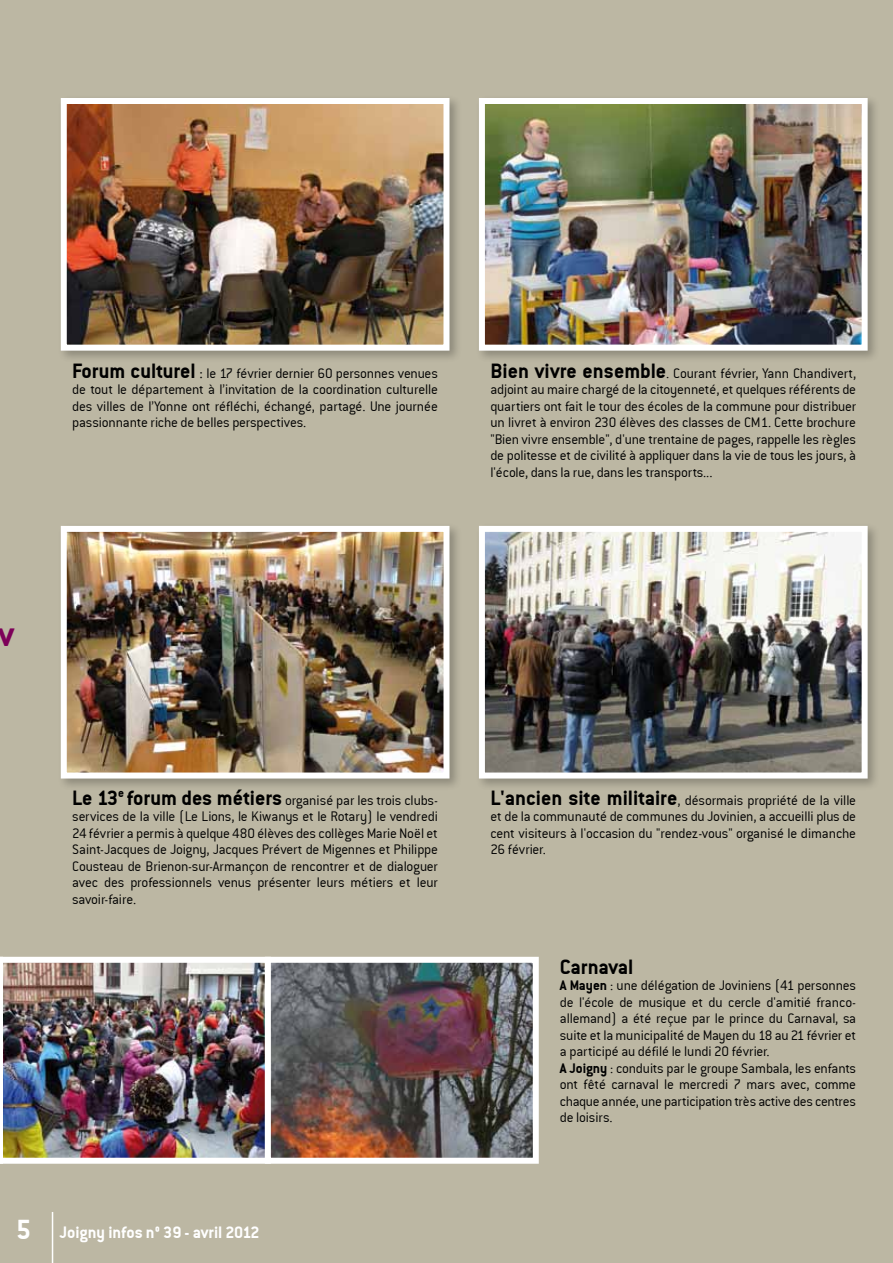
<style>
.page{position:relative;width:893px;height:1263px;background:#bcb7a3}
.page>*{position:absolute;margin:0;border:0;box-sizing:border-box;transform-origin:0 0}
.t1{font:37.5px "Conduit ITCTT Bold";color:#7d0059}
.t2{font:22.5px "Conduit ITCTT Bold";letter-spacing:-.015em;color:#000}
.t3{font:18px "Conduit ITCTT Bold";color:#fff}
.t4{font:15px/16.5px "Conduit ITCTT Light";letter-spacing:-.015em;color:#000;text-align:justify}
.s1{font-family:"Conduit ITCTT Bold";font-size:22.5px}
.s2{font-size:16.5px}
.s3{font-size:30px}
.s4{font-family:"Conduit ITCTT Bold"}
</style>
<div class="page">
<hr style="left:52px;top:1212px;width:1px;height:51px;background:#fff">
<img style="left:272px;top:964px;width:260px;height:193px">
<img style="left:0;top:957px;width:265px;height:207px">
<div style="left:265px;top:957px;width:274px;height:207px;border:6px solid #fff"></div>
<div style="left:57px;top:94px;width:405px;height:269px;background:#000;opacity:.25"></div>
<img style="left:68px;top:105px;width:374px;height:239px">
<div style="left:61px;top:98px;width:388px;height:253px;border:6px solid #fff"></div>
<div style="left:475px;top:522px;width:405px;height:269px;background:#000;opacity:.25"></div>
<img style="left:486px;top:533px;width:375px;height:238px">
<div style="left:479px;top:526px;width:389px;height:252px;border:6px solid #fff"></div>
<div style="left:57px;top:522px;width:405px;height:269px;background:#000;opacity:.25"></div>
<img style="left:68px;top:533px;width:374px;height:238px">
<div style="left:61px;top:526px;width:388px;height:252px;border:6px solid #fff"></div>
<div style="left:475px;top:94px;width:405px;height:269px;background:#000;opacity:.25"></div>
<img style="left:486px;top:105px;width:375px;height:239px">
<div style="left:479px;top:98px;width:389px;height:253px;border:6px solid #fff"></div>
<p class="t4" style="left:72px;top:364px;width:367px"><span class="s1">Forum culturel</span> <span class="s2">:</span> le 17 février dernier 60 personnes venues de tout le département à l’invitation de la coordination culturelle des villes de l’Yonne ont réfléchi, échangé, partagé. Une journée passionnante riche de belles perspectives.</p>
<p class="t4" style="left:490px;top:364px;width:367px"><span class="s1">Bien vivre ensemble</span>. Courant février, Yann Chandivert, adjoint au maire chargé de la citoyenneté, et quelques référents de quartiers ont fait le tour des écoles de la commune pour distribuer un livret à environ 230 élèves des classes de CM1. Cette brochure "Bien vivre ensemble", d'une trentaine de pages, rappelle les règles de politesse et de civilité à appliquer dans la vie de tous les jours, à l'école, dans la rue, dans les transports...</p>
<h1 class="t1" style="left:-1px;top:611px;width:18px">v</h1>
<p class="t4" style="left:72px;top:791px;width:367px"><span class="s1">Le 13</span><sup>e</sup> <span class="s1">forum des métiers</span> organisé par les trois clubs&shy;services de la ville (Le Lions, le Kiwanys et le Rotary) le vendredi 24 février a permis à quelque 480 élèves des collèges Marie Noël et Saint-Jacques de Joigny, Jacques Prévert de Migennes et Philippe Cousteau de Brienon-sur-Armançon de rencontrer et de dialoguer avec des professionnels venus présenter leurs métiers et leur savoir-faire.</p>
<p class="t3" style="left:16px;top:1222px;width:245px"><span class="s3">5</span> Joigny infos n° 39 - avril 2012</p>
<p class="t4" style="left:490px;top:791px;width:367px"><span class="s1">L'ancien site militaire</span>, désormais propriété de la ville et de la communauté de communes du Jovinien, a accueilli plus de cent visiteurs à l'occasion du "rendez-vous" organisé le dimanche 26 février.</p>
<h2 class="t2" style="left:560px;top:953px;width:75px">Carnaval</h2>
<p class="t4" style="left:560px;top:977px;width:298px;text-align:left"><span class="s4">A Mayen</span> : une délégation de Joviniens (41 personnes de l'école de musique et du cercle d'amitié franco&shy;allemand) a été reçue par le prince du Carnaval, sa suite et la municipalité de Mayen du 18 au 21 février et a participé au défilé le lundi 20 février.<br><span class="s4">A Joigny</span> : conduits par le groupe Sambala, les enfants ont fêté carnaval le mercredi 7 mars avec, comme chaque année, une participation très active des centres de loisirs.</p>
</div>
